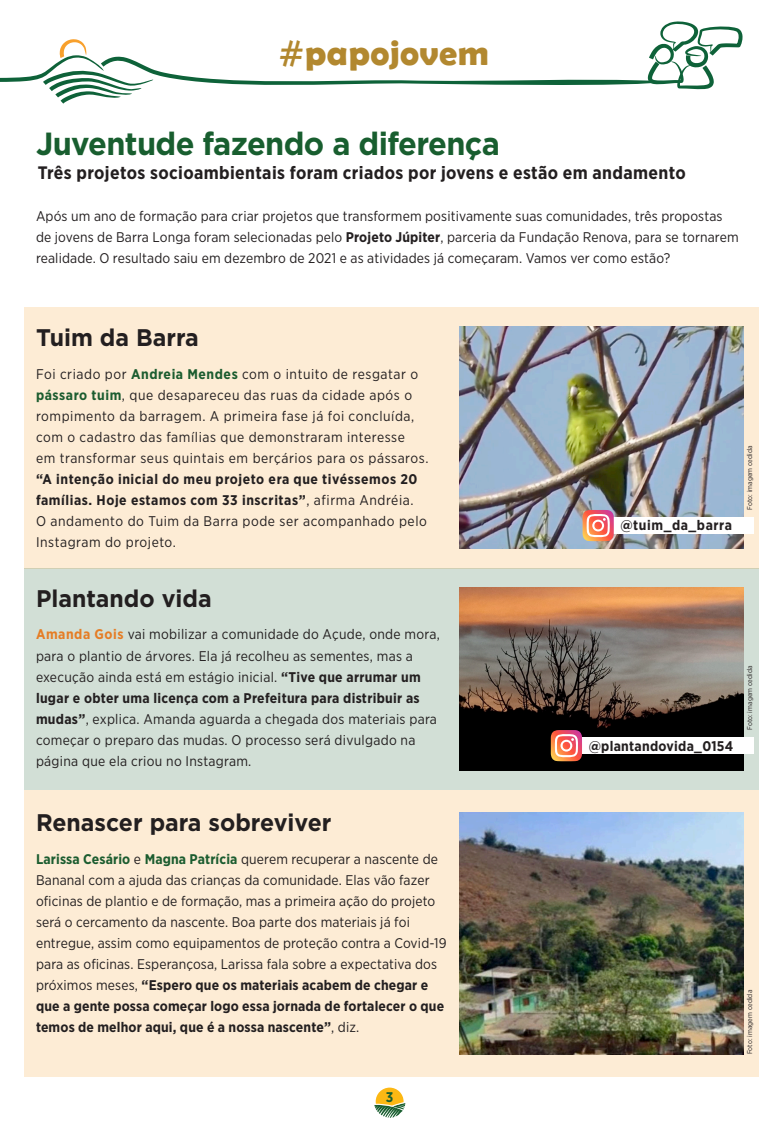
<style>
.page{position:relative;width:780px;height:1126px;background:#fff}
.page>*{position:absolute;margin:0;border:0;box-sizing:border-box;transform-origin:0 0}
.t1{font:700 36px "Berlin Sans FB Demi";letter-spacing:.01em;color:#b2882f}
.t2{font:700 32px "Gotham";letter-spacing:-.02em;color:#185e2f;scale:.96 1}
.t3{font:700 24px "Gotham";color:#231f20;scale:.96 1}
.Intertitulo{font:700 18px "Gotham Narrow";letter-spacing:.02em;color:#231f20}
.t4{font:14px/21px "Gotham Narrow";letter-spacing:.01em;color:#231f20}
.t5{font:14px/21px "Gotham Narrow";letter-spacing:.04em;color:#231f20}
.t6{font:700 14px "Gotham Narrow";letter-spacing:.02em;color:#231f20}
.t7{font:700 14px "Gotham Narrow";letter-spacing:.04em;color:#231f20}
.t8{font:700 14px "Gotham Narrow";color:#185e2f}
.t9{font:7px "Gotham Narrow";letter-spacing:.01em;color:#231f20}
.s1{font-weight:700}
.s2{font-weight:700;color:#1b5c2f}
.s3{font-weight:700;color:#e57d25}
</style>
<div class="page">
<div style="left:24px;top:307px;width:734px;height:261px;background:#fdecd5"></div>
<img style="left:459px;top:327px;width:285px;height:221px">
<div style="left:595px;top:517px;width:158px;height:17px;background:#fff"></div>
<div style="left:24px;top:568px;width:734px;height:222px;background:#d2dfd6"></div>
<div style="left:24px;top:790px;width:734px;height:286px;background:#fdecd5"></div>
<img style="left:459px;top:812px;width:285px;height:242px">
<img style="left:459px;top:588px;width:285px;height:182px">
<img style="left:582px;top:510px;width:31px;height:31px">
<svg style="left:586px;top:513px;width:24px;height:24px"></svg>
<div style="left:570px;top:737px;width:183px;height:17px;background:#fff"></div>
<img style="left:550px;top:730px;width:32px;height:31px">
<svg style="left:554px;top:733px;width:24px;height:24px"></svg>
<svg style="left:0;top:21px;width:742px;height:83px"></svg>
<svg style="left:374px;top:1087px;width:31px;height:30px"></svg>
<p class="t1" style="left:279px;top:32px;width:212px">#papojovem</p>
<p class="t2" style="left:36px;top:123px;width:485px">Juventude fazendo a diferença</p>
<p class="Intertitulo" style="left:38px;top:161px;width:649px">Três projetos socioambientais foram criados por jovens e estão em andamento</p>
<p class="t4" style="left:36px;top:205px;width:704px">Após um ano de formação para criar projetos que transformem positivamente suas comunidades, três propostas de jovens de Barra Longa foram selecionadas pelo <span class="s1">Projeto Júpiter</span>, parceria da Fundação Renova, para se tornarem realidade. O resultado saiu em dezembro de 2021 e as atividades já começaram. Vamos ver como estão?</p>
<p class="t3" style="left:36px;top:322px;width:171px">Tuim da Barra</p>
<p class="t5" style="left:36px;top:363px;width:394px">Foi criado por <span class="s2">Andreia Mendes</span> com o intuito de resgatar o <span class="s2">pássaro tuim</span>, que desapareceu das ruas da cidade após o rompimento da barragem. A primeira fase já foi concluída, com o cadastro das famílias que demonstraram interesse<br>em transformar seus quintais em berçários para os pássaros. <span class="s1">“A intenção inicial do meu projeto era que tivéssemos 20 famílias. Hoje estamos com 33 inscritas”</span>, afirma Andréia.<br>O andamento do Tuim da Barra pode ser acompanhado pelo Instagram do projeto.</p>
<p class="t3" style="left:36px;top:582px;width:184px">Plantando vida</p>
<p class="t4" style="left:36px;top:623px;width:405px"><span class="s3">Amanda Gois</span> vai mobilizar a comunidade do Açude, onde mora, para o plantio de árvores. Ela já recolheu as sementes, mas a execução ainda está em estágio inicial. <span class="s1">“Tive que arrumar um lugar e obter uma licença com a Prefeitura para distribuir as mudas”</span>, explica. Amanda aguarda a chegada dos materiais para começar o preparo das mudas. O processo será divulgado na página que ela criou no Instagram.</p>
<p class="t3" style="left:36px;top:806px;width:309px">Renascer para sobreviver</p>
<p class="t4" style="left:36px;top:847px;width:412px"><span class="s2">Larissa Cesário</span> e <span class="s2">Magna Patrícia</span> querem recuperar a nascente de Bananal com a ajuda das crianças da comunidade. Elas vão fazer oficinas de plantio e de formação, mas a primeira ação do projeto será o cercamento da nascente. Boa parte dos materiais já foi entregue, assim como equipamentos de proteção contra a Covid-19 para as oficinas. Esperançosa, Larissa fala sobre a expectativa dos próximos meses, <span class="s1">“Espero que os materiais acabem de chegar e que a gente possa começar logo essa jornada de fortalecer o que temos de melhor aqui, que é a nossa nascente”</span>, diz.</p>
<p class="t8" style="left:386px;top:1088px;width:9px">3</p>
<p class="t7" style="left:620px;top:516px;width:113px">@tuim_da_barra</p>
<p class="t9" style="left:745px;top:510px;width:66px;rotate:-90deg">Foto: imagem cedida</p>
<p class="t6" style="left:588px;top:736px;width:146px">@plantandovida_0154</p>
<p class="t9" style="left:745px;top:730px;width:66px;rotate:-90deg">Foto: imagem cedida</p>
<p class="t9" style="left:745px;top:1054px;width:66px;rotate:-90deg">Foto: imagem cedida</p>
</div>
